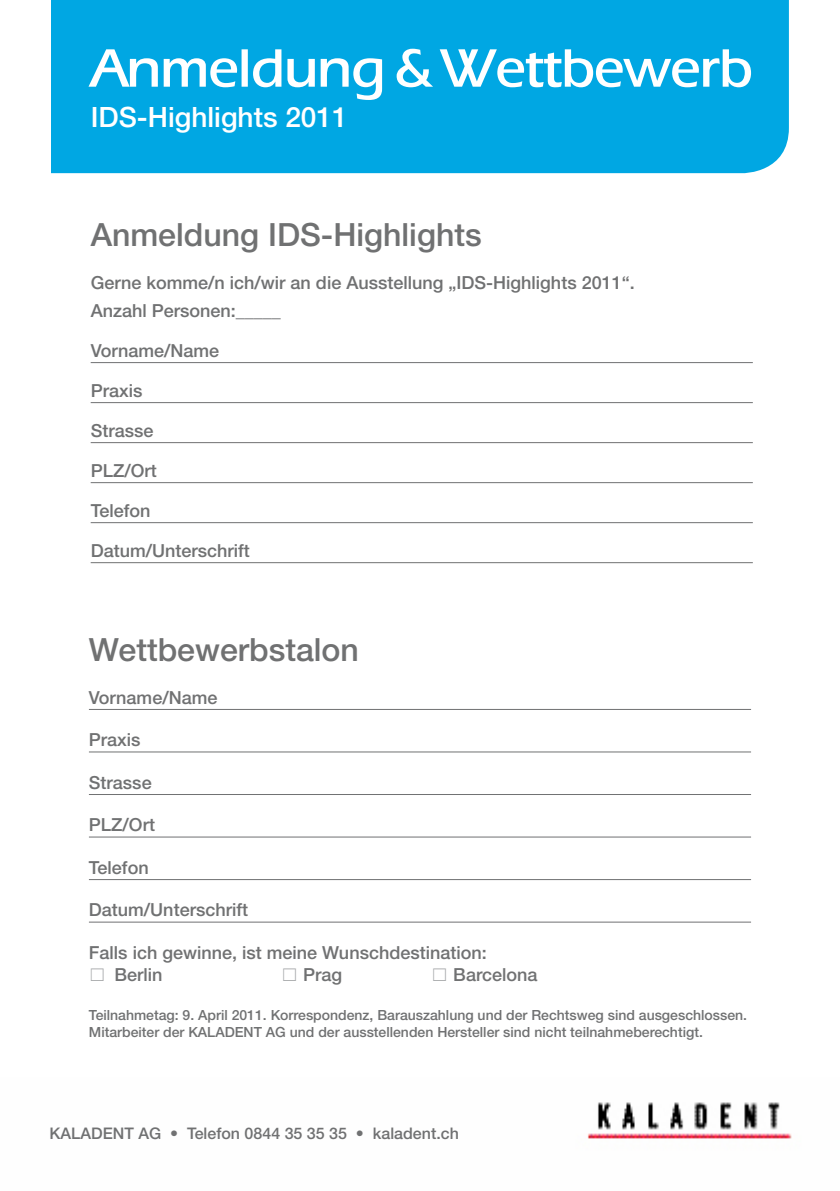
<style>
.page{position:relative;width:840px;height:1191px;background:#fff}
.page>*{position:absolute;margin:0;border:0;box-sizing:border-box;transform-origin:0 0}
.t1{font:700 56px "Aquiline";letter-spacing:-.02em;color:#fff}
.t2{font:500 32px "Helvetica Neue";color:#707172}
.t3{font:500 28px "Helvetica Neue";color:#fff}
.t4{font:500 18px/28px "Helvetica Neue";color:#707172}
.t5{font:500 16px "Helvetica Neue";color:#707172}
.t6{font:500 14px/16.8px "Helvetica Neue";color:#707172}
.s1{font-family:"MS Gothic";font-weight:400;font-size:17px;color:#9ea0a2}
</style>
<div class="page">
<div style="left:51px;top:0;width:737px;height:173px;background:#00a7e3"></div>
<img style="left:587px;top:1102px;width:205px;height:37px">
<hr style="left:91px;top:362px;width:661px;height:1px;background:#707172">
<hr style="left:91px;top:402px;width:661px;height:1px;background:#707172">
<hr style="left:91px;top:442px;width:661px;height:1px;background:#707172">
<hr style="left:91px;top:482px;width:661px;height:1px;background:#707172">
<hr style="left:91px;top:522px;width:661px;height:1px;background:#707172">
<hr style="left:91px;top:562px;width:661px;height:1px;background:#707172">
<hr style="left:89px;top:709px;width:661px;height:1px;background:#707172">
<hr style="left:89px;top:751px;width:661px;height:1px;background:#707172">
<hr style="left:89px;top:794px;width:661px;height:1px;background:#707172">
<hr style="left:89px;top:836px;width:661px;height:1px;background:#707172">
<hr style="left:89px;top:879px;width:661px;height:1px;background:#707172">
<hr style="left:89px;top:921px;width:661px;height:1px;background:#707172">
<h1 class="t1" style="left:91px;top:35px;width:663px">Anmeldung &amp; Wettbewerb</h1>
<h3 class="t3" style="left:91px;top:100px;width:258px">IDS-Highlights 2011</h3>
<h2 class="t2" style="left:91px;top:216px;width:392px">Anmeldung IDS-Highlights</h2>
<p class="t4" style="left:91px;top:268px;width:545px">Gerne komme/n ich/wir an die Ausstellung „IDS-Highlights 2011“.<br>Anzahl Personen:_____</p>
<p class="t4" style="left:91px;top:336px;width:130px">Vorname/Name</p>
<p class="t4" style="left:91px;top:376px;width:53px">Praxis</p>
<p class="t4" style="left:91px;top:416px;width:64px">Strasse</p>
<p class="t4" style="left:91px;top:456px;width:68px">PLZ/Ort</p>
<p class="t4" style="left:91px;top:496px;width:61px">Telefon</p>
<p class="t4" style="left:91px;top:536px;width:161px">Datum/Unterschrift</p>
<h2 class="t2" style="left:89px;top:630px;width:271px">Wettbewerbstalon</h2>
<p class="t4" style="left:89px;top:683px;width:130px">Vorname/Name</p>
<p class="t4" style="left:89px;top:725px;width:53px">Praxis</p>
<p class="t4" style="left:89px;top:768px;width:64px">Strasse</p>
<p class="t4" style="left:89px;top:810px;width:68px">PLZ/Ort</p>
<p class="t4" style="left:89px;top:853px;width:61px">Telefon</p>
<p class="t4" style="left:89px;top:895px;width:161px">Datum/Unterschrift</p>
<p class="t4" style="left:89px;top:941px;width:399px;line-height:22px">Falls ich gewinne, ist meine Wunschdestination: <span class="s1">☐</span> Berlin</p>
<p class="t4" style="left:281px;top:960px;width:63px"><span class="s1">☐</span> Prag</p>
<p class="t4" style="left:431px;top:960px;width:108px"><span class="s1">☐</span> Barcelona</p>
<p class="t6" style="left:89px;top:1006px;width:659px">Teilnahmetag: 9. April 2011. Korrespondenz, Barauszahlung und der Rechtsweg sind ausgeschlossen.<br>Mitarbeiter der KALADENT AG und der ausstellenden Hersteller sind nicht teilnahmeberechtigt.</p>
<p class="t5" style="left:50px;top:1123px;width:410px">KALADENT AG • Telefon 0844 35 35 35 • kaladent.ch</p>
</div>
